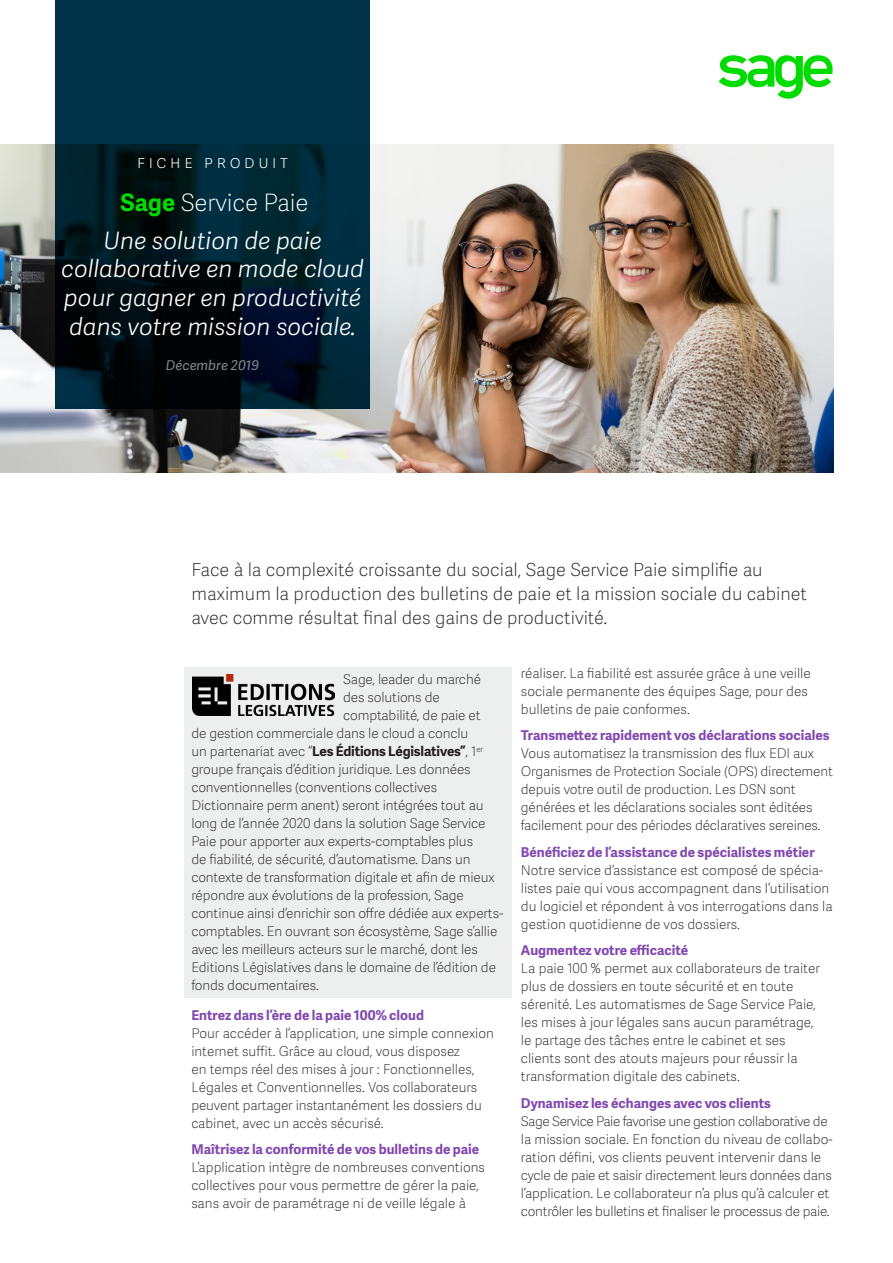
<style>
.page{position:relative;width:893px;height:1263px;background:#fff}
.page>*{position:absolute;margin:0;border:0;box-sizing:border-box;transform-origin:0 0}
.Titre_header_Mid_Cya{font:italic 24px "Adelle Sans SAGE Lt";color:#fff}
.Titre_header_Mid_Cya-2{font:24px "Adelle Sans SAGE Th";letter-spacing:-.005em;color:#fff}
.Chapo_Mid_Cyan{font:18px/24px "Adelle Sans SAGE Th";color:#231f20}
.Boxed_Title___LongFo{font:18px "Adelle Sans SAGE Th";letter-spacing:.2em;color:#fff}
.Body_8pt{font:13.5px/18px "Adelle Sans SAGE Th";letter-spacing:-.01em;color:#231f20}
.Intertitre_bleu_rect{font:13.5px/18px "Adelle Sans SAGE Th";letter-spacing:-.01em;color:#231f20}
.Intertitre_bleu_rect-2{font:700 13.5px "Adelle Sans SAGE";color:#8246af}
.Body_8pt-2{font:700 13.5px "Adelle Sans SAGE";letter-spacing:-.01em;color:#231f20}
.Body_8pt-3{font:700 13.5px "Adelle Sans SAGE";letter-spacing:-.005em;color:#8246af}
.Boxed_Header___LongF{font:italic 13.5px "Adelle Sans SAGE";color:#888b8d}
.s1{font-family:"Adelle Sans SAGE";font-weight:700;color:#00dc00}
.s2{font-family:"Adelle Sans SAGE Th";font-weight:400}
</style>
<div class="page">
<img style="left:0;top:145px;width:833px;height:327px">
<div style="left:184px;top:668px;width:327px;height:330px;background:#edeeee"></div>
<svg style="left:719px;top:55px;width:114px;height:44px"></svg>
<svg style="left:55px;top:0;width:315px;height:408px;background:#002130"></svg>
<img style="left:192px;top:674px;width:143px;height:41px">
<p class="Boxed_Title___LongFo" style="left:137px;top:148px;width:152px">fiche produit</p>
<p class="Titre_header_Mid_Cya-2" style="left:121px;top:186px;width:189px"><span class="s1">Sage</span> Service Paie</p>
<p class="Titre_header_Mid_Cya" style="left:103px;top:223px;width:220px">Une solution de paie</p>
<p class="Titre_header_Mid_Cya" style="left:61px;top:252px;width:304px">collaborative en mode cloud</p>
<p class="Titre_header_Mid_Cya" style="left:64px;top:280px;width:299px">pour gagner en productivité</p>
<p class="Titre_header_Mid_Cya" style="left:69px;top:309px;width:288px">dans votre mission sociale.</p>
<p class="Boxed_Header___LongF" style="left:166px;top:356px;width:95px">Décembre 2019</p>
<p class="Chapo_Mid_Cyan" style="left:191px;top:557px;width:617px">Face à la complexité croissante du social, Sage Service Paie simplifie au maximum la production des bulletins de paie et la mission sociale du cabinet avec comme résultat final des gains de productivité.</p>
<p class="Body_8pt" style="left:343px;top:670px;width:139px">Sage, leader du marché</p>
<p class="Body_8pt" style="left:343px;top:688px;width:98px">des solutions de</p>
<p class="Body_8pt" style="left:343px;top:706px;width:139px">comptabilité, de paie et</p>
<p class="Body_8pt" style="left:191px;top:724px;width:278px">de gestion commerciale dans le cloud a conclu</p>
<p class="Body_8pt-2" style="left:191px;top:741px;width:293px"><span class="s2">un partenariat avec “</span>Les Éditions Législatives”<span class="s2">, 1</span><sup>er</sup></p>
<p class="Body_8pt" style="left:191px;top:760px;width:281px">groupe français d’édition juridique. Les données</p>
<p class="Body_8pt" style="left:191px;top:778px;width:247px">conventionnelles (conventions collectives</p>
<p class="Body_8pt" style="left:191px;top:796px;width:294px">Dictionnaire perm anent) seront intégrées tout au</p>
<p class="Body_8pt" style="left:191px;top:814px;width:296px">long de l’année 2020 dans la solution Sage Service</p>
<p class="Body_8pt" style="left:191px;top:832px;width:283px">Paie pour apporter aux experts-comptables plus</p>
<p class="Body_8pt" style="left:191px;top:850px;width:281px">de fiabilité, de sécurité, d’automatisme. Dans un</p>
<p class="Body_8pt" style="left:191px;top:868px;width:305px">contexte de transformation digitale et afin de mieux</p>
<p class="Body_8pt" style="left:191px;top:886px;width:274px">répondre aux évolutions de la profession, Sage</p>
<p class="Body_8pt" style="left:191px;top:904px;width:313px">continue ainsi d’enrichir son offre dédiée aux experts-</p>
<p class="Body_8pt" style="left:191px;top:922px;width:307px">comptables. En ouvrant son écosystème, Sage s’allie</p>
<p class="Body_8pt" style="left:191px;top:940px;width:288px">avec les meilleurs acteurs sur le marché, dont les</p>
<p class="Body_8pt" style="left:191px;top:958px;width:306px">Editions Législatives dans le domaine de l’édition de</p>
<p class="Body_8pt" style="left:191px;top:976px;width:129px">fonds documentaires.</p>
<p class="Intertitre_bleu_rect-2" style="left:191px;top:1005px;width:234px">Entrez dans l’ère de la paie 100% cloud</p>
<p class="Body_8pt" style="left:191px;top:1024px;width:304px">Pour accéder à l’application, une simple connexion internet suffit. Grâce au cloud, vous disposez<br>en temps réel des mises à jour : Fonctionnelles, Légales et Conventionnelles. Vos collaborateurs peuvent partager instantanément les dossiers du cabinet, avec un accès sécurisé.</p>
<p class="Intertitre_bleu_rect-2" style="left:191px;top:1140px;width:289px">Maîtrisez la conformité de vos bulletins de paie</p>
<p class="Body_8pt" style="left:191px;top:1158px;width:295px">L’application intègre de nombreuses conventions collectives pour vous permettre de gérer la paie, sans avoir de paramétrage ni de veille légale à</p>
<p class="Body_8pt" style="left:521px;top:664px;width:291px">réaliser. La fiabilité est assurée grâce à une veille sociale permanente des équipes Sage, pour des bulletins de paie conformes.</p>
<p class="Intertitre_bleu_rect-2" style="left:521px;top:726px;width:310px">Transmettez rapidement vos déclarations sociales</p>
<p class="Intertitre_bleu_rect" style="left:521px;top:744px;width:314px">Vous automatisez la transmission des flux EDI aux Organismes de Protection Sociale (OPS) directement depuis votre outil de production. Les DSN sont générées et les déclarations sociales sont éditées facilement pour des périodes déclaratives sereines.</p>
<p class="Intertitre_bleu_rect-2" style="left:521px;top:842px;width:295px">Bénéficiez de l’assistance de spécialistes métier</p>
<p class="Body_8pt" style="left:521px;top:861px;width:313px">Notre service d’assistance est composé de spécia&shy;listes paie qui vous accompagnent dans l’utilisation du logiciel et répondent à vos interrogations dans la gestion quotidienne de vos dossiers.</p>
<p class="Body_8pt-3" style="left:521px;top:941px;width:169px">Augmentez votre efficacité</p>
<p class="Body_8pt" style="left:521px;top:959px;width:300px">La paie 100 % permet aux collaborateurs de traiter plus de dossiers en toute sécurité et en toute sérenité. Les automatismes de Sage Service Paie, les mises à jour légales sans aucun paramétrage, le partage des tâches entre le cabinet et ses clients sont des atouts majeurs pour réussir la transformation digitale des cabinets.</p>
<p class="Intertitre_bleu_rect-2" style="left:521px;top:1093px;width:252px">Dynamisez les échanges avec vos clients</p>
<p class="Body_8pt" style="left:521px;top:1112px;width:313px">Sage Service Paie favorise une gestion collaborative de la mission sociale. En fonction du niveau de collabo&shy;ration défini, vos clients peuvent intervenir dans le cycle de paie et saisir directement leurs données dans l’application. Le collaborateur n’a plus qu’à calculer et contrôler les bulletins et finaliser le processus de paie.</p>
</div>
